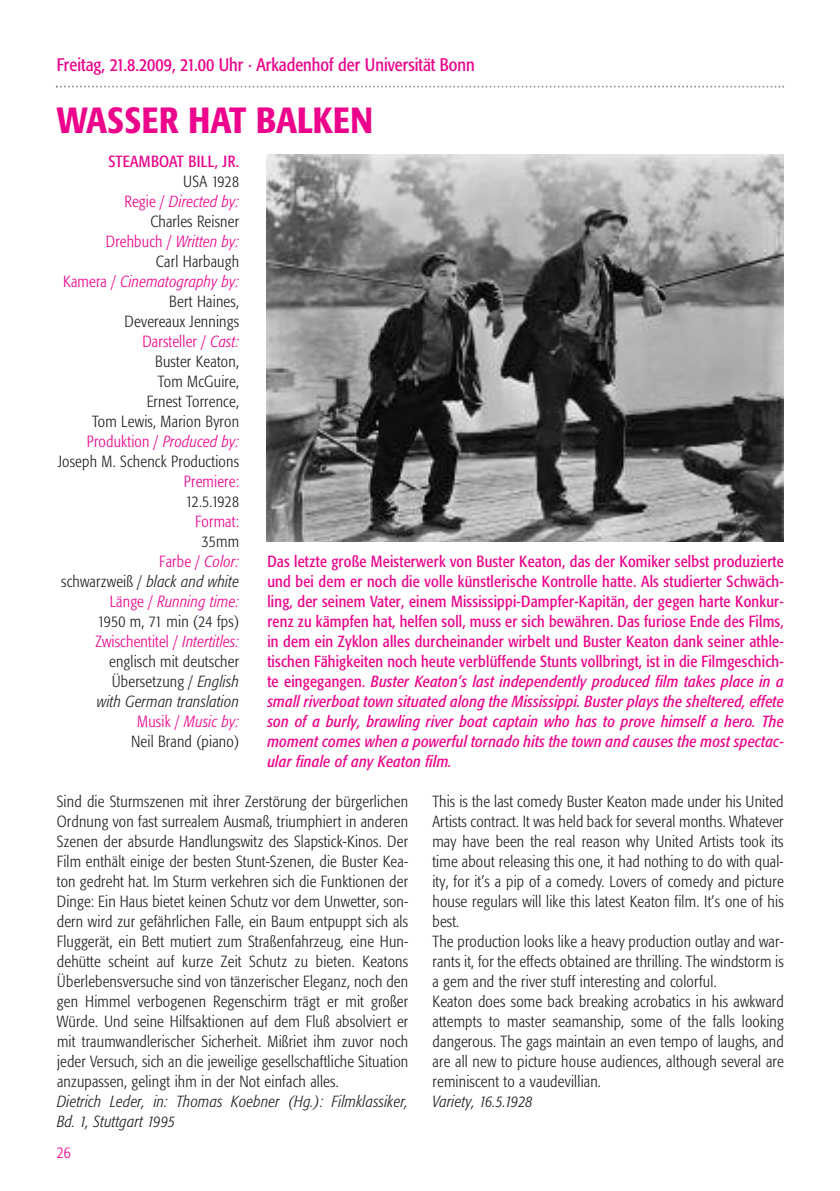
<style>
.page{position:relative;width:840px;height:1191px;background:#fff}
.page>*{position:absolute;margin:0;border:0;box-sizing:border-box;transform-origin:0 0}
.t1{font:500 condensed 36px "Formata";color:#ed028c}
.t2{font:condensed 18px "Formata";color:#ed028c}
.t3{font:300 condensed 16px/20px "Formata";letter-spacing:.015em;color:#231f20;text-align:right}
.t4{font:condensed 16px/20px "Formata";letter-spacing:.015em;color:#ed028c;text-align:justify}
.t5{font:italic 300 condensed 16px/20px "Formata";letter-spacing:.015em;color:#231f20}
.t6{font:300 condensed 16px "Formata";letter-spacing:.015em;color:#ed028c}
.s1{color:#ed028c}
.s2{font-style:italic;color:#ed028c}
.s3{font-style:italic}
</style>
<div class="page">
<svg style="left:56px;top:86px;width:727px;height:2px"></svg>
<img style="left:266px;top:155px;width:516px;height:387px">
<p class="t2" style="left:57px;top:57px;width:419px">Freitag, 21.8.2009, 21.00 Uhr · Arkadenhof der Universität Bonn</p>
<h1 class="t1" style="left:57px;top:106px;width:317px">WASSER HAT BALKEN</h1>
<p class="t4" style="left:108px;top:152px;width:132px">STEAMBOAT BILL, JR.</p>
<p class="t3" style="left:58px;top:173px;width:183px">USA 1928<br><span class="s1">Regie /</span> <span class="s2">Directed by:<br></span>Charles Reisner<br><span class="s1">Drehbuch /</span> <span class="s2">Written by:<br></span>Carl Harbaugh<br><span class="s1">Kamera /</span> <span class="s2">Cinematography by:<br></span>Bert Haines,<br>Devereaux Jennings<br><span class="s1">Darsteller /</span> <span class="s2">Cast:<br></span>Buster Keaton,<br>Tom McGuire,<br>Ernest Torrence,<br>Tom Lewis, Marion Byron<br><span class="s1">Produktion /</span> <span class="s2">Produced by:<br></span>Joseph M. Schenck Productions</p>
<p class="t6" style="left:184px;top:475px;width:56px">Premiere:</p>
<p class="t3" style="left:185px;top:493px;width:55px">12.5.1928</p>
<p class="t6" style="left:195px;top:515px;width:45px">Format:</p>
<p class="t3" style="left:61px;top:533px;width:179px">35mm<br><span class="s1">Farbe /</span> <span class="s2">Color:<br></span>schwarzweiß / <span class="s3">black and white<br></span><span class="s1">Länge /</span> <span class="s2">Running time:<br></span>1950 m, 71 min (24 fps)<br><span class="s1">Zwischentitel /</span> <span class="s2">Intertitles: </span>englisch mit deutscher<br>Übersetzung / <span class="s3">English<br>with German translation<br></span><span class="s1">Musik /</span> <span class="s2">Music by:<br></span>Neil Brand (piano)</p>
<p class="t4" style="left:267px;top:553px;width:517px">Das letzte große Meisterwerk von Buster Keaton, das der Komiker selbst produzierte und bei dem er noch die volle künstlerische Kontrolle hatte. Als studierter Schwäch&shy;ling, der seinem Vater, einem Mississippi-Dampfer-Kapitän, der gegen harte Konkur&shy;renz zu kämpfen hat, helfen soll, muss er sich bewähren. Das furiose Ende des Films, in dem ein Zyklon alles durcheinander wirbelt und Buster Keaton dank seiner athle&shy;tischen Fähigkeiten noch heute verblüffende Stunts vollbringt, ist in die Filmgeschich&shy;te eingegangen. <span class="s3">Buster Keaton’s last independently produced film takes place in a small riverboat town situated along the Mississippi. Buster plays the sheltered, effete son of a burly, brawling river boat captain who has to prove himself a hero. The moment comes when a powerful tornado hits the town and causes the most spectac&shy;ular finale of any Keaton film.</span></p>
<p class="t3" style="left:57px;top:792px;width:353px;text-align:justify">Sind die Sturmszenen mit ihrer Zerstörung der bürgerlichen Ordnung von fast surrealem Ausmaß, triumphiert in anderen Szenen der absurde Handlungswitz des Slapstick-Kinos. Der Film enthält einige der besten Stunt-Szenen, die Buster Kea&shy;ton gedreht hat. Im Sturm verkehren sich die Funktionen der Dinge: Ein Haus bietet keinen Schutz vor dem Unwetter, son&shy;dern wird zur gefährlichen Falle, ein Baum entpuppt sich als Fluggerät, ein Bett mutiert zum Straßenfahrzeug, eine Hun&shy;dehütte scheint auf kurze Zeit Schutz zu bieten. Keatons Überlebensversuche sind von tänzerischer Eleganz, noch den gen Himmel verbogenen Regenschirm trägt er mit großer Würde. Und seine Hilfsaktionen auf dem Fluß absolviert er mit traumwandlerischer Sicherheit. Mißriet ihm zuvor noch jeder Versuch, sich an die jeweilige gesellschaftliche Situation anzupassen, gelingt ihm in der Not einfach alles.</p>
<p class="t5" style="left:57px;top:1092px;width:352px">Dietrich Leder, in: Thomas Koebner (Hg.): Filmklassiker,<br>Bd. 1, Stuttgart 1995</p>
<p class="t6" style="left:57px;top:1145px;width:16px">26</p>
<p class="t3" style="left:432px;top:792px;width:353px;text-align:left">This is the last comedy Buster Keaton made under his United Artists contract. It was held back for several months. Whatever may have been the real reason why United Artists took its time about releasing this one, it had nothing to do with qual&shy;ity, for it’s a pip of a comedy. Lovers of comedy and picture house regulars will like this latest Keaton film. It’s one of his best.<br>The production looks like a heavy production outlay and war&shy;rants it, for the effects obtained are thrilling. The windstorm is a gem and the river stuff interesting and colorful.<br>Keaton does some back breaking acrobatics in his awkward attempts to master seamanship, some of the falls looking dangerous. The gags maintain an even tempo of laughs, and are all new to picture house audiences, although several are reminiscent to a vaudevillian.</p>
<p class="t5" style="left:432px;top:1092px;width:101px">Variety, 16.5.1928</p>
</div>
